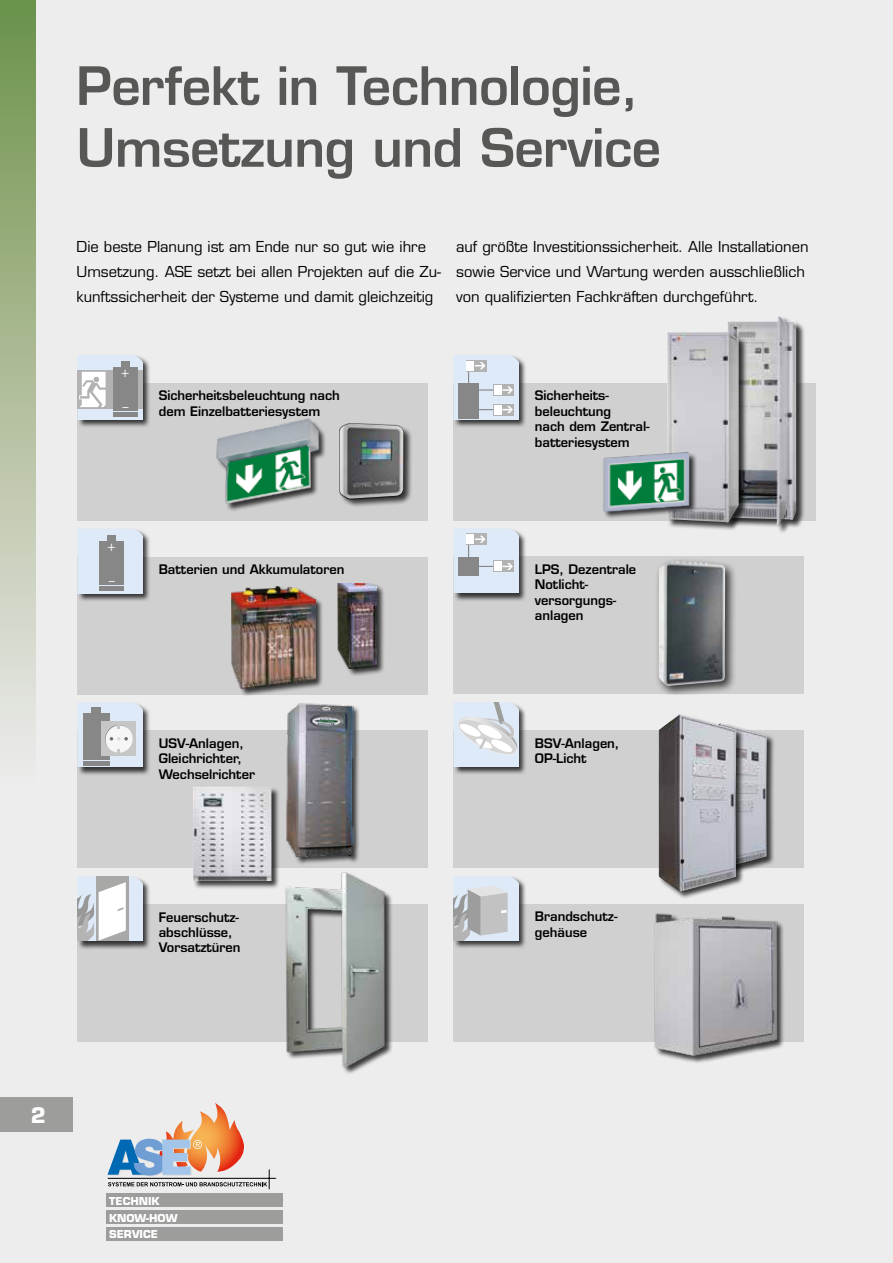
<style>
.page{position:relative;width:893px;height:1263px;background:#ededed}
.page>*{position:absolute;margin:0;border:0;box-sizing:border-box;transform-origin:0 0}
.t1{font:600 51.45px/61.8px "Eurostile";letter-spacing:-.01em;color:#575756}
.t2{font:700 21px "Eurostile";color:#fff}
.t3{font:14.7px/25px "Eurostile";color:#000}
.t4{font:13.65px "Myriad Pro";color:#fff}
.t5{font:600 12.9px/15.5px "Eurostile";color:#000}
.t6{font:700 10.65px/16.8px "Eurostile";color:#fff}
</style>
<div class="page">
<div style="left:0;top:1097px;width:72px;height:34px;background:#9d9d9c"></div>
<div style="left:0;top:0;width:35px;height:783px;background:linear-gradient(to bottom,#6d9149,#f0ebed)"></div>
<svg style="left:107px;top:1103px;width:170px;height:86px"></svg>
<div style="left:106px;top:1194px;width:176px;height:13px;background:#9d9d9c"></div>
<div style="left:106px;top:1211px;width:176px;height:13px;background:#9d9d9c"></div>
<div style="left:106px;top:1227px;width:176px;height:14px;background:#9d9d9c"></div>
<div style="left:77px;top:557px;width:351px;height:137px;background:#d0d0d0"></div>
<div style="left:77px;top:528px;width:74px;height:74px;background:#000;opacity:.75"></div>
<div style="left:77px;top:529px;width:65px;height:64px;background:#dfeaf8"></div>
<div style="left:99px;top:542px;width:25px;height:43px;background:#878787"></div>
<hr style="left:99px;top:586px;width:25px;height:4px;background:#878787">
<div style="left:107px;top:535px;width:9px;height:6px;background:#878787"></div>
<div style="left:77px;top:383px;width:351px;height:137px;background:#d0d0d0"></div>
<div style="left:77px;top:354px;width:74px;height:74px;background:#000;opacity:.75"></div>
<svg style="left:77px;top:355px;width:65px;height:64px"></svg>
<div style="left:113px;top:368px;width:25px;height:43px;background:#878787"></div>
<hr style="left:113px;top:412px;width:25px;height:4px;background:#878787">
<div style="left:121px;top:362px;width:8px;height:5px;background:#878787"></div>
<div style="left:453px;top:383px;width:363px;height:138px;background:#d0d0d0"></div>
<div style="left:453px;top:354px;width:74px;height:74px;background:#000;opacity:.75"></div>
<svg style="left:453px;top:355px;width:65px;height:64px"></svg>
<div style="left:467px;top:361px;width:7px;height:10px;background:#fff"></div>
<div style="left:453px;top:730px;width:351px;height:138px;background:#d0d0d0"></div>
<div style="left:453px;top:702px;width:74px;height:74px;background:#000;opacity:.75"></div>
<svg style="left:453px;top:702px;width:67px;height:65px"></svg>
<div style="left:77px;top:731px;width:351px;height:137px;background:#d0d0d0"></div>
<div style="left:77px;top:702px;width:74px;height:74px;background:#000;opacity:.75"></div>
<svg style="left:77px;top:702px;width:65px;height:65px"></svg>
<div style="left:453px;top:904px;width:351px;height:138px;background:#d0d0d0"></div>
<div style="left:453px;top:875px;width:74px;height:74px;background:#000;opacity:.75"></div>
<svg style="left:453px;top:876px;width:65px;height:64px"></svg>
<div style="left:77px;top:904px;width:351px;height:138px;background:#d0d0d0"></div>
<div style="left:77px;top:876px;width:74px;height:74px;background:#000;opacity:.75"></div>
<svg style="left:77px;top:876px;width:65px;height:65px"></svg>
<div style="left:453px;top:557px;width:351px;height:137px;background:#d0d0d0"></div>
<div style="left:453px;top:528px;width:74px;height:74px;background:#000;opacity:.75"></div>
<svg style="left:453px;top:528px;width:65px;height:65px"></svg>
<div style="left:467px;top:534px;width:7px;height:10px;background:#fff"></div>
<div style="left:338px;top:583px;width:48px;height:94px;background:#000;opacity:.75"></div>
<img style="left:338px;top:584px;width:39px;height:84px">
<div style="left:231px;top:586px;width:93px;height:111px;background:#000;opacity:.75"></div>
<img style="left:231px;top:586px;width:84px;height:103px">
<div style="left:703px;top:723px;width:73px;height:154px;background:#000;opacity:.75"></div>
<img style="left:745px;top:723px;width:22px;height:145px">
<div style="left:659px;top:714px;width:86px;height:186px;background:#000;opacity:.75"></div>
<img style="left:659px;top:714px;width:77px;height:178px">
<div style="left:727px;top:315px;width:78px;height:219px;background:#000;opacity:.75"></div>
<img style="left:727px;top:316px;width:69px;height:210px">
<div style="left:667px;top:331px;width:81px;height:200px;background:#000;opacity:.75"></div>
<img style="left:667px;top:332px;width:72px;height:190px">
<img style="left:216px;top:418px;width:110px;height:93px">
<img style="left:603px;top:425px;width:112px;height:106px">
<div style="left:193px;top:787px;width:88px;height:103px;background:#000;opacity:.75"></div>
<img style="left:193px;top:787px;width:78px;height:94px">
<div style="left:286px;top:703px;width:74px;height:162px;background:#000;opacity:.75"></div>
<img style="left:285px;top:694px;width:69px;height:163px">
<div style="left:655px;top:914px;width:130px;height:150px;background:#000;opacity:.75"></div>
<img style="left:654px;top:913px;width:127px;height:148px">
<img style="left:278px;top:870px;width:114px;height:203px">
<div style="left:339px;top:423px;width:74px;height:85px;background:#000;opacity:.75"></div>
<div style="left:339px;top:423px;width:65px;height:76px;background:#000;opacity:.75"></div>
<img style="left:339px;top:424px;width:64px;height:75px">
<div style="left:655px;top:557px;width:83px;height:137px;background:#000;opacity:.75"></div>
<img style="left:659px;top:561px;width:66px;height:125px">
<h1 class="t1" style="left:77px;top:55px;width:586px">Perfekt in Technologie,<br>Umsetzung und Service</h1>
<p class="t3" style="left:77px;top:234px;width:366px">Die beste Planung ist am Ende nur so gut wie ihre<br>Umsetzung. ASE setzt bei allen Projekten auf die Zu&shy;kunftssicherheit der Systeme und damit gleichzeitig</p>
<p class="t3" style="left:456px;top:234px;width:354px">auf größte Investitionssicherheit. Alle Installationen sowie Service und Wartung werden ausschließlich von qualifizierten Fachkräften durchgeführt.</p>
<p class="t4" style="left:121px;top:364px;width:10px">+</p>
<p class="t4" style="left:122px;top:398px;width:8px">–</p>
<p class="t5" style="left:159px;top:388px;width:183px">Sicherheitsbeleuchtung nach dem Einzelbatteriesystem</p>
<p class="t5" style="left:535px;top:388px;width:116px">Sicherheits&shy;beleuchtung<br>nach dem Zentral&shy;batteriesystem</p>
<p class="t4" style="left:107px;top:538px;width:10px">+</p>
<p class="t4" style="left:108px;top:572px;width:8px">–</p>
<p class="t5" style="left:159px;top:561px;width:187px">Batterien und Akkumulatoren</p>
<p class="t5" style="left:535px;top:561px;width:103px">LPS, Dezentrale<br>Notlicht&shy;versorgungs&shy;anlagen</p>
<p class="t5" style="left:159px;top:735px;width:98px">USV-Anlagen,<br>Gleichrichter,<br>Wechselrichter</p>
<p class="t5" style="left:535px;top:735px;width:86px">BSV-Anlagen,<br>OP-Licht</p>
<p class="t5" style="left:159px;top:909px;width:83px">Feuerschutz&shy;abschlüsse,<br>Vorsatztüren</p>
<p class="t5" style="left:535px;top:909px;width:84px">Brandschutz&shy;gehäuse</p>
<h2 class="t2" style="left:31px;top:1102px;width:17px">2</h2>
<p class="t6" style="left:109px;top:1192px;width:70px">TECHNIK<br>KNOW-HOW<br>SERVICE</p>
</div>
